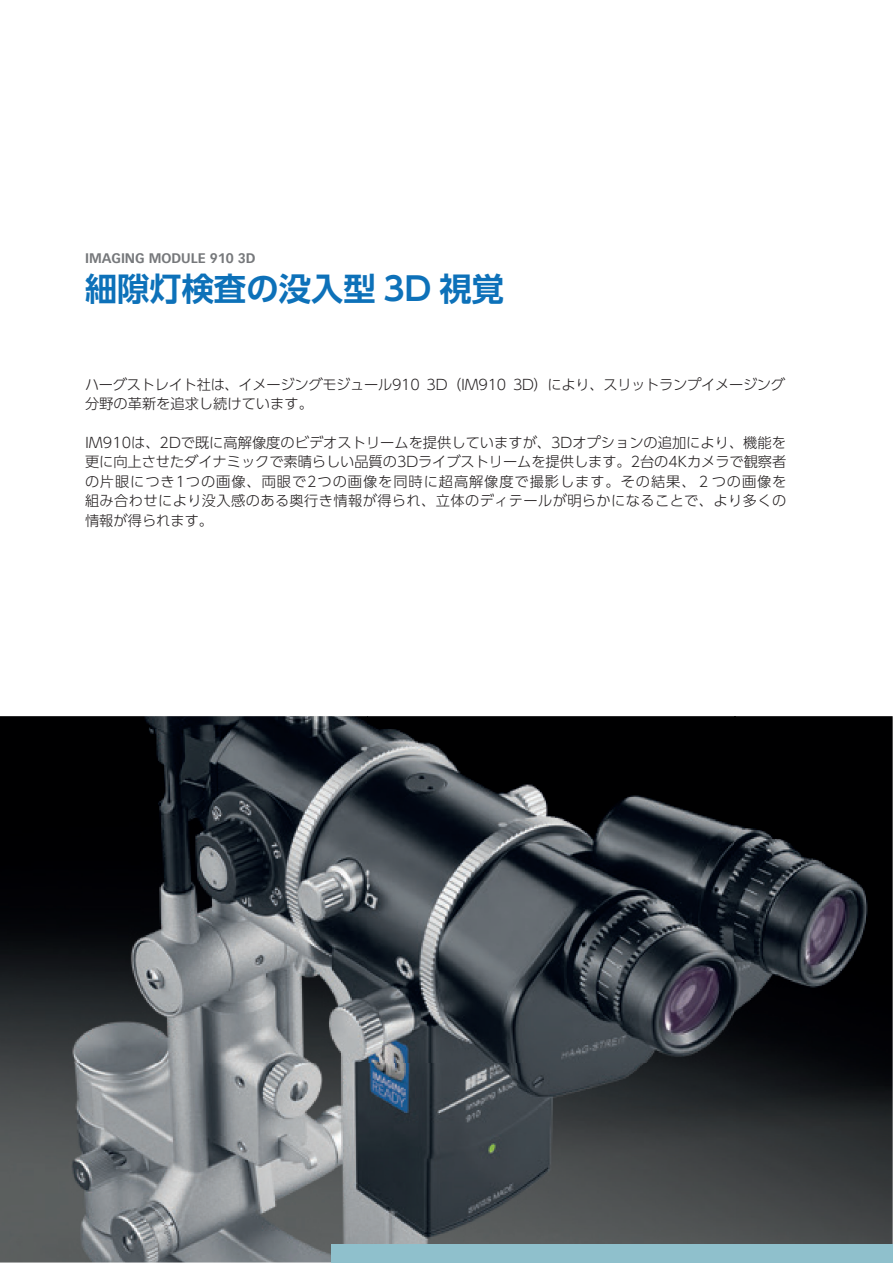
<style>
.page{position:relative;width:893px;height:1263px;background:#fff}
.page>*{position:absolute;margin:0;border:0;box-sizing:border-box;transform-origin:0 0}
.t1{font:32.25px "UD Shin Go Pro De Bold 90 msp RKSJ H";color:#0d71b9}
.t2{font:14.25px/19.5px "UD Shin Go Pro Light 90 msp RKSJ H";color:#231f20;text-align:justify}
.t3{font:14.25px/19.5px "UD Shin Go Pro Light 90 msp RKSJ H";letter-spacing:-.02em;color:#231f20}
.t4{font:700 13.5px "Vectora Com";color:#76787b}
</style>
<div class="page">
<img style="left:0;top:716px;width:892px;height:547px">
<img style="left:892px;top:716px;width:1px;height:547px">
<div style="left:331px;top:1244px;width:562px;height:19px;background:#8fc0cc"></div>
<p class="t4" style="left:85px;top:250px;width:172px">IMAGING MODULE 910 3D</p>
<h1 class="t1" style="left:85px;top:277px;width:420px">細隙灯検査の没入型 3D 視覚</h1>
<p class="t3" style="left:85px;top:376px;width:702px">ハーグストレイト社は、イメージングモジュール910 3D（IM910 3D）により、スリットランプイメージング分野の革新を追求し続けています。</p>
<p class="t2" style="left:85px;top:435px;width:703px">IM910は、2Dで既に高解像度のビデオストリームを提供していますが、3Dオプションの追加により、機能を更に向上させたダイナミックで素晴らしい品質の3Dライブストリームを提供します。2台の4Kカメラで観察者の片眼につき1つの画像、両眼で2つの画像を同時に超高解像度で撮影します。その結果、２つの画像を組み合わせにより没入感のある奥行き情報が得られ、立体のディテールが明らかになることで、より多くの情報が得られます。</p>
</div>
